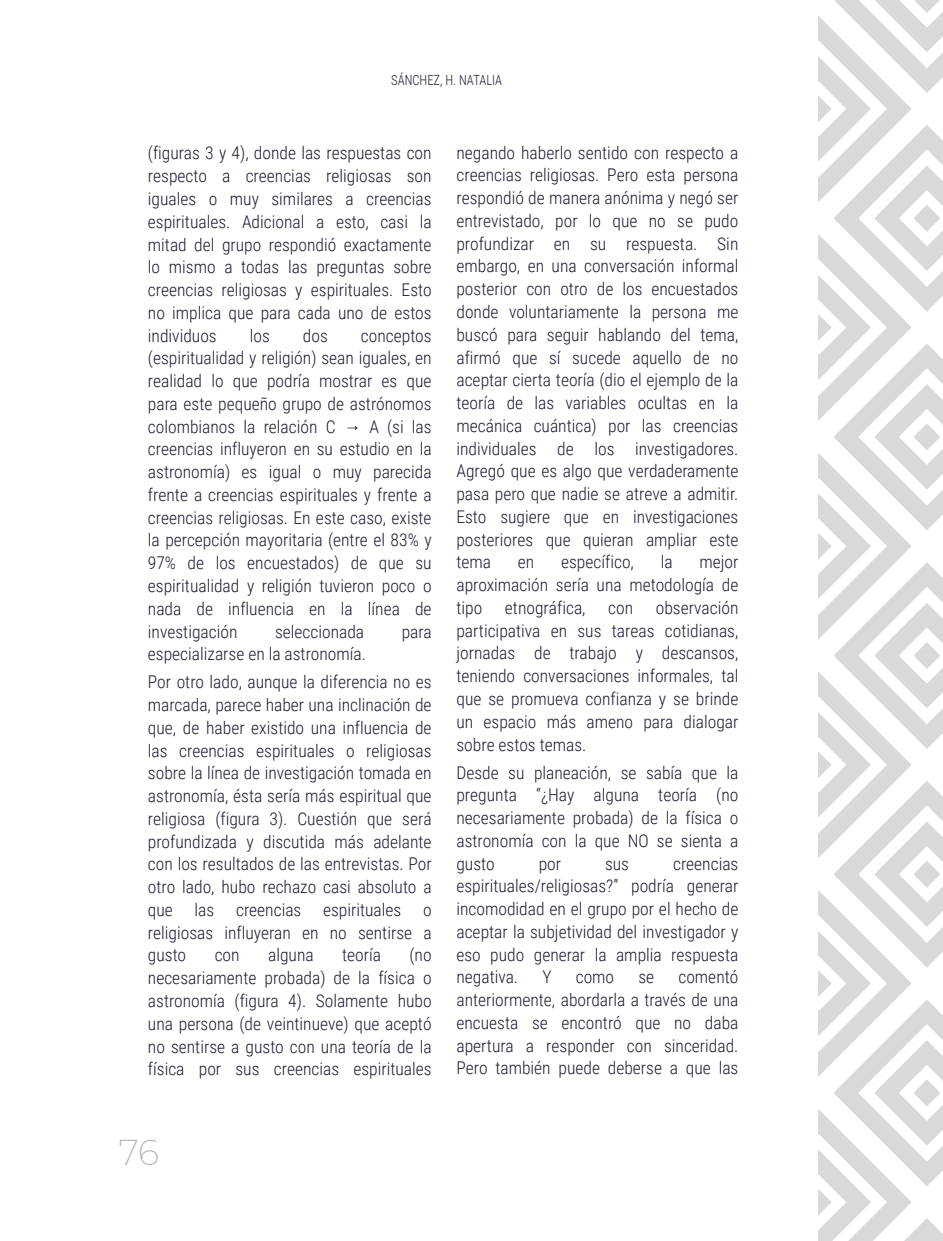
<style>
.page{position:relative;width:943px;height:1241px;background:#fff}
.page>*{position:absolute;margin:0;border:0;box-sizing:border-box;transform-origin:0 0}
.t1{font:200 35px "Montserrat";color:#aab2ab}
.t2{font:300 17.5px/22.8px "Roboto Condensed";color:#191c33;text-align:justify}
.t3{font:300 14px "Roboto Condensed";color:#191c33;scale:.9 1}
</style>
<div class="page">
<div style="left:818px;top:0;width:124px;height:1240px;background:#bfbfbf;opacity:.15"></div>
<p class="t3" style="left:391px;top:70px;width:125px">SÁNCHEZ, H. NATALIA</p>
<p class="t2" style="left:148px;top:141px;width:285px">(figuras 3 y 4), donde las respuestas con respecto a creencias religiosas son iguales o muy similares a creencias espirituales. Adicional a esto, casi la mitad del grupo respondió exactamente lo mismo a todas las preguntas sobre creencias religiosas y espirituales. Esto no implica que para cada uno de estos individuos</p>
<p class="t2" style="left:250px;top:323px;width:22px">los</p>
<p class="t2" style="left:303px;top:323px;width:26px">dos</p>
<p class="t2" style="left:148px;top:323px;width:285px;text-indent:213px">conceptos (espiritualidad y religión) sean iguales, en realidad lo que podría mostrar es que para este pequeño grupo de astrónomos colombianos la relación C</p>
<p class="t2" style="left:148px;top:414px;width:285px;text-indent:221px">A (si las creencias influyeron en su estudio en la astronomía) es igual o muy parecida frente a creencias espirituales y frente a creencias religiosas. En este caso, existe la percepción mayoritaria (entre el 83% y 97% de los encuestados) de que su espiritualidad y religión tuvieron poco o nada de influencia en la línea de investigación</p>
<p class="t2" style="left:275px;top:619px;width:91px">seleccionada</p>
<p class="t2" style="left:402px;top:619px;width:31px">para</p>
<p class="t2" style="left:148px;top:639px;width:285px;line-height:28px">especializarse en la astronomía.<br>Por otro lado, aunque la diferencia no es</p>
<p class="t2" style="left:148px;top:692px;width:285px">marcada, parece haber una inclinación de que, de haber existido una influencia de las creencias espirituales o religiosas sobre la línea de investigación tomada en astronomía, ésta sería más espiritual que religiosa (figura 3). Cuestión que será profundizada y discutida más adelante con los resultados de las entrevistas. Por otro lado, hubo rechazo casi absoluto a que las creencias espirituales o religiosas influyeran en no sentirse a gusto</p>
<p class="t2" style="left:148px;top:943px;width:285px;text-indent:261px">(no necesariamente probada) de la física o astronomía (figura 4). Solamente hubo una persona (de veintinueve) que aceptó no sentirse a gusto con una teoría de la física por sus creencias espirituales</p>
<p class="t2" style="left:215px;top:943px;width:26px">con</p>
<p class="t2" style="left:268px;top:943px;width:47px">alguna</p>
<p class="t2" style="left:342px;top:943px;width:40px">teoría</p>
<h1 class="t1" style="left:119px;top:1130px;width:42px">76</h1>
<p class="t2" style="left:456px;top:140px;width:283px">negando haberlo sentido con respecto a creencias religiosas. Pero esta persona respondió de manera anónima y negó ser entrevistado, por lo que no se pudo profundizar en su respuesta. Sin embargo, en una conversación informal posterior con otro de los encuestados donde voluntariamente la persona me buscó para seguir hablando del tema, afirmó que sí sucede aquello de no aceptar cierta teoría (dio el ejemplo de la teoría de las variables ocultas en la mecánica cuántica) por las creencias individuales de los investigadores.<br>Agregó que es algo que verdaderamente pasa pero que nadie se atreve a admitir.<br>Esto sugiere que en investigaciones posteriores que quieran ampliar este tema</p>
<p class="t2" style="left:518px;top:550px;width:18px">en</p>
<p class="t2" style="left:561px;top:550px;width:74px">específico,</p>
<p class="t2" style="left:660px;top:550px;width:13px">la</p>
<p class="t2" style="left:456px;top:550px;width:283px;text-indent:243px">mejor aproximación sería una metodología de tipo</p>
<p class="t2" style="left:505px;top:595px;width:82px">etnográfica,</p>
<p class="t2" style="left:608px;top:595px;width:26px">con</p>
<p class="t2" style="left:456px;top:595px;width:283px;text-indent:199px">observación participativa en sus tareas cotidianas, jornadas de trabajo y descansos, teniendo conversaciones informales, tal que se promueva confianza y se brinde un espacio más ameno para dialogar sobre estos temas.</p>
<p class="t2" style="left:456px;top:760px;width:283px">Desde su planeación, se sabía que la pregunta “¿Hay alguna teoría (no necesariamente probada) de la física o astronomía con la que NO se sienta a gusto</p>
<p class="t2" style="left:456px;top:851px;width:283px;text-indent:216px">creencias espirituales/religiosas?” podría generar incomodidad en el grupo por el hecho de aceptar la subjetividad del investigador y eso pudo generar la amplia respuesta negativa.</p>
<p class="t2" style="left:538px;top:851px;width:24px">por</p>
<p class="t2" style="left:605px;top:851px;width:26px">sus</p>
<p class="t2" style="left:456px;top:965px;width:283px;text-indent:222px">comentó anteriormente, abordarla a través de una encuesta se encontró que no daba apertura a responder con sinceridad.<br>Pero también puede deberse a que las</p>
<p class="t2" style="left:542px;top:965px;width:11px">Y</p>
<p class="t2" style="left:575px;top:965px;width:40px">como</p>
<p class="t2" style="left:638px;top:965px;width:17px">se</p>
</div>
